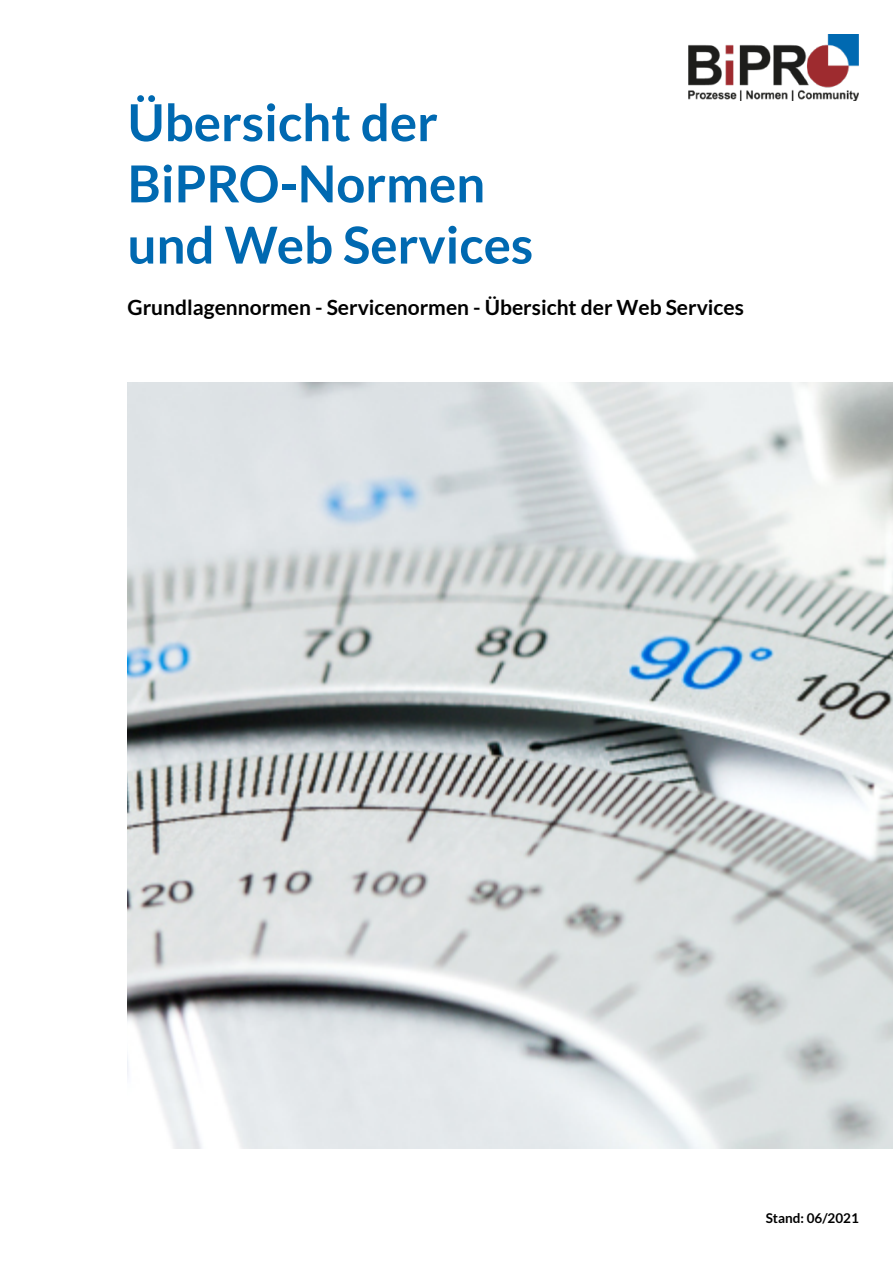
<style>
.page{position:relative;width:893px;height:1263px;background:#fff}
.page>*{position:absolute;margin:0;border:0;box-sizing:border-box;transform-origin:0 0}
.t1{font:700 51px/61.2px "Lato";color:#0069b1}
.t2{font:700 21px "Lato";color:#000}
.t3{font:700 13.5px "Lato";color:#000}
</style>
<div class="page">
<img style="left:689px;top:34px;width:170px;height:66px">
<img style="left:128px;top:383px;width:765px;height:765px">
<p class="t1" style="left:128px;top:91px;width:312px">Übersicht der</p>
<p class="t1" style="left:128px;top:152px;width:407px">BiPRO-Normen und Web Services</p>
<p class="t2" style="left:128px;top:295px;width:618px">Grundlagennormen - Servicenormen - Übersicht der Web Services</p>
<p class="t3" style="left:766px;top:1210px;width:95px">Stand: 06/2021</p>
</div>
